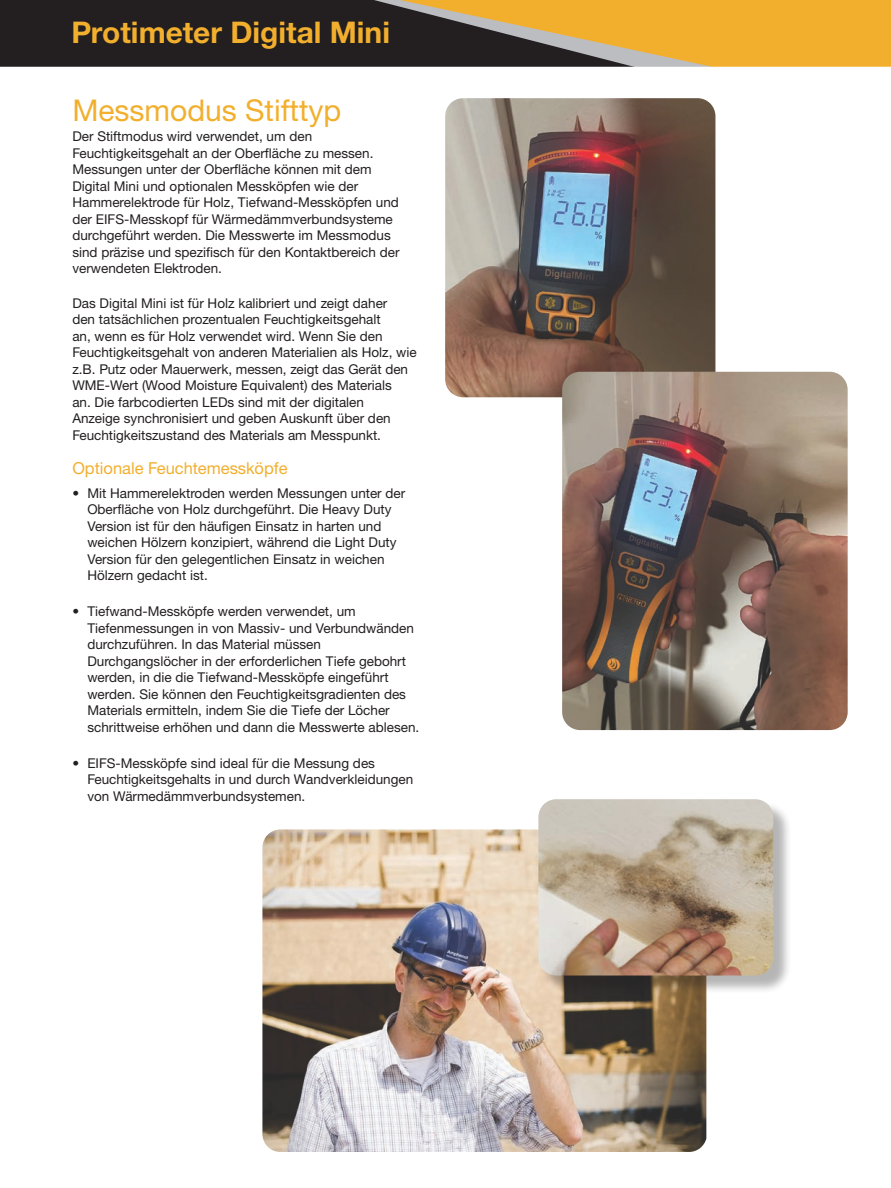
<style>
.page{position:relative;width:891px;height:1188px;background:#fff}
.page>*{position:absolute;margin:0;border:0;box-sizing:border-box;transform-origin:0 0}
.t1{font:30px "Helvetica Neue LTW1 G";color:#f2af2e}
.t2{font:700 29.85px "Helvetica Neue LTW1 G";color:#f2af2e}
.t3{font:16.5px "Helvetica Neue LTW1 G";color:#f2af2e}
.t4{font:13.5px/16.5px "Helvetica Neue LTW1 G";color:#231f20}
</style>
<div class="page">
<img style="left:262px;top:829px;width:444px;height:323px">
<div style="left:541px;top:801px;width:251px;height:193px;background:#231f20;opacity:.33"></div>
<img style="left:538px;top:799px;width:235px;height:177px">
<div style="left:0;top:0;width:891px;height:68px;background:#231f20"></div>
<svg style="left:374px;top:0;width:517px;height:67px"></svg>
<hr style="left:0;top:67px;width:891px;height:1px;background:#fff">
<img style="left:445px;top:98px;width:270px;height:299px">
<img style="left:562px;top:372px;width:286px;height:358px">
<p class="t2" style="left:71px;top:14px;width:320px">Protimeter Digital Mini</p>
<p class="t1" style="left:72px;top:92px;width:270px">Messmodus Stifttyp</p>
<p class="t4" style="left:72px;top:128px;width:329px">Der Stiftmodus wird verwendet, um den Feuchtigkeitsgehalt an der Oberfläche zu messen.<br>Messungen unter der Oberfläche können mit dem Digital Mini und optionalen Messköpfen wie der Hammerelektrode für Holz, Tiefwand-Messköpfen und der EIFS-Messkopf für Wärmedämmverbundsysteme durchgeführt werden. Die Messwerte im Messmodus sind präzise und spezifisch für den Kontaktbereich der verwendeten Elektroden.</p>
<p class="t4" style="left:72px;top:295px;width:346px">Das Digital Mini ist für Holz kalibriert und zeigt daher<br>den tatsächlichen prozentualen Feuchtigkeitsgehalt<br>an, wenn es für Holz verwendet wird. Wenn Sie den Feuchtigkeitsgehalt von anderen Materialien als Holz, wie z.B. Putz oder Mauerwerk, messen, zeigt das Gerät den WME-Wert (Wood Moisture Equivalent) des Materials<br>an. Die farbcodierten LEDs sind mit der digitalen<br>Anzeige synchronisiert und geben Auskunft über den Feuchtigkeitszustand des Materials am Messpunkt.</p>
<p class="t3" style="left:72px;top:458px;width:217px">Optionale Feuchtemessköpfe</p>
<p class="t4" style="left:87px;top:485px;width:319px;text-indent:-15px">• Mit Hammerelektroden werden Messungen unter der Oberfläche von Holz durchgeführt. Die Heavy Duty Version ist für den häufigen Einsatz in harten und weichen Hölzern konzipiert, während die Light Duty Version für den gelegentlichen Einsatz in weichen Hölzern gedacht ist.</p>
<p class="t4" style="left:87px;top:603px;width:333px;text-indent:-15px">• Tiefwand-Messköpfe werden verwendet, um Tiefenmessungen in von Massiv- und Verbundwänden durchzuführen. In das Material müssen Durchgangslöcher in der erforderlichen Tiefe gebohrt werden, in die die Tiefwand-Messköpfe eingeführt werden. Sie können den Feuchtigkeitsgradienten des Materials ermitteln, indem Sie die Tiefe der Löcher schrittweise erhöhen und dann die Messwerte ablesen.</p>
<p class="t4" style="left:87px;top:755px;width:327px;text-indent:-15px">• EIFS-Messköpfe sind ideal für die Messung des<br>Feuchtigkeitsgehalts in und durch Wandverkleidungen von Wärmedämmverbundsystemen.</p>
</div>
